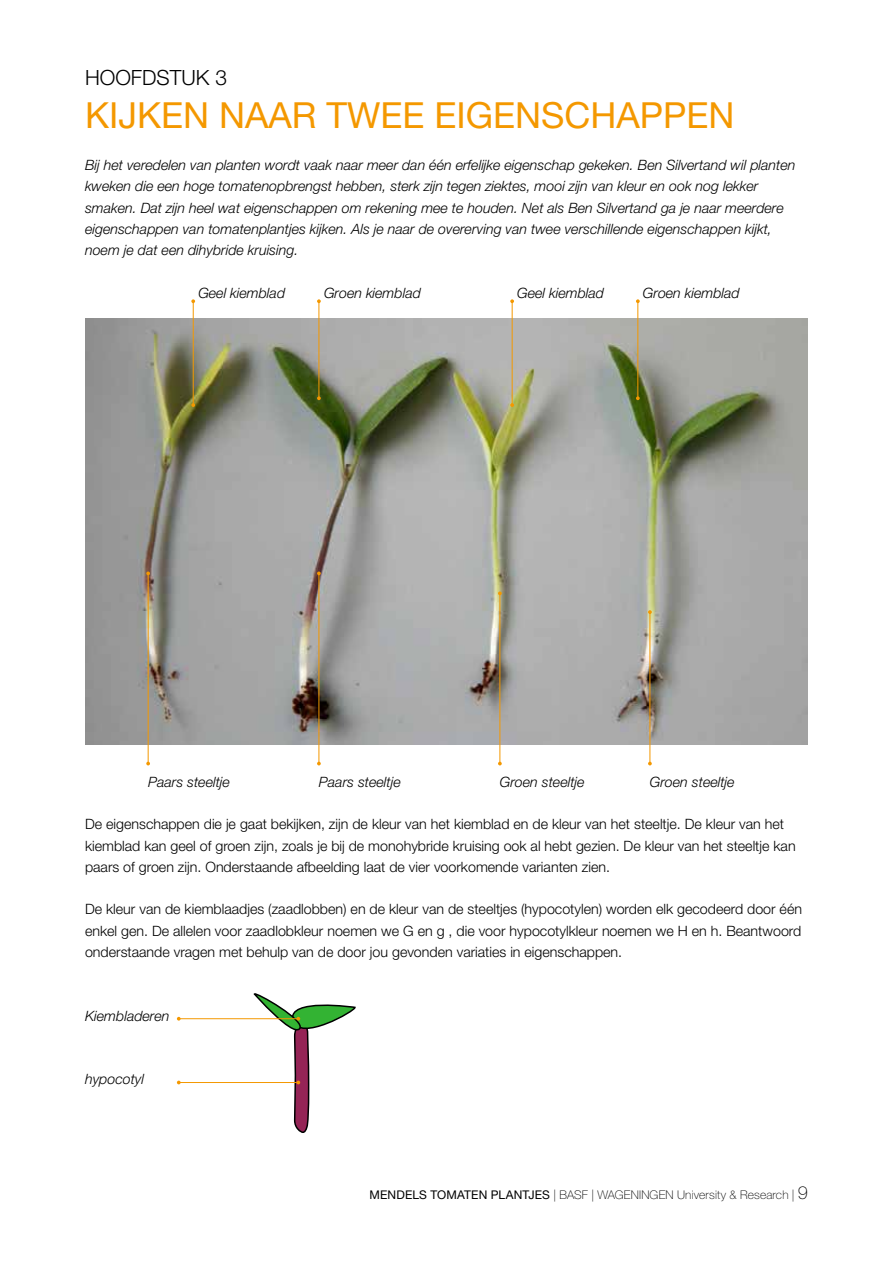
<style>
.page{position:relative;width:893px;height:1263px;background:#fff}
.page>*{position:absolute;margin:0;border:0;box-sizing:border-box;transform-origin:0 0}
.t1{font:36px "Helvetica Neue LT Std";color:#f49800}
.t2{font:300 21px "Helvetica Neue LT Std";color:#000}
.t3{font:italic 300 14.25px/21.3px "Helvetica Neue LT Std";color:#000}
.t4{font:300 14.25px/21.3px "Helvetica Neue LT Std";color:#000}
.t5{font:100 12px "Helvetica Neue LT Std";letter-spacing:.015em;color:#000}
.s1{font-weight:400}
.s2{font-size:18px}
</style>
<div class="page">
<img style="left:85px;top:319px;width:723px;height:425px">
<hr style="left:319px;top:301px;width:1px;height:97px;background:#f49800">
<svg style="left:317px;top:299px;width:4px;height:4px"></svg>
<svg style="left:317px;top:396px;width:4px;height:4px"></svg>
<hr style="left:319px;top:573px;width:1px;height:190px;background:#f49800">
<svg style="left:317px;top:571px;width:4px;height:4px"></svg>
<hr style="left:638px;top:301px;width:1px;height:97px;background:#f49800">
<svg style="left:636px;top:299px;width:4px;height:4px"></svg>
<svg style="left:636px;top:396px;width:4px;height:4px"></svg>
<hr style="left:650px;top:612px;width:1px;height:151px;background:#f49800">
<svg style="left:648px;top:610px;width:4px;height:4px"></svg>
<hr style="left:193px;top:301px;width:1px;height:104px;background:#f49800">
<svg style="left:191px;top:299px;width:4px;height:4px"></svg>
<svg style="left:191px;top:403px;width:4px;height:4px"></svg>
<hr style="left:148px;top:573px;width:1px;height:190px;background:#f49800">
<svg style="left:146px;top:571px;width:4px;height:4px"></svg>
<hr style="left:512px;top:301px;width:1px;height:104px;background:#f49800">
<svg style="left:510px;top:299px;width:4px;height:4px"></svg>
<svg style="left:510px;top:403px;width:4px;height:4px"></svg>
<hr style="left:500px;top:593px;width:1px;height:170px;background:#f49800">
<svg style="left:498px;top:591px;width:4px;height:4px"></svg>
<hr style="left:179px;top:1018px;width:119px;height:1px;background:#f49800">
<hr style="left:179px;top:1082px;width:119px;height:1px;background:#f49800">
<svg style="left:252px;top:993px;width:104px;height:140px"></svg>
<h2 class="t2" style="left:85px;top:65px;width:143px">HOOFDSTUK 3</h2>
<h1 class="t1" style="left:85px;top:93px;width:651px">KIJKEN NAAR TWEE EIGENSCHAPPEN</h1>
<p class="t3" style="left:85px;top:154px;width:712px">Bij het veredelen van planten wordt vaak naar meer dan één erfelijke eigenschap gekeken. Ben Silvertand wil planten kweken die een hoge tomatenopbrengst hebben, sterk zijn tegen ziektes, mooi zijn van kleur en ook nog lekker smaken. Dat zijn heel wat eigenschappen om rekening mee te houden. Net als Ben Silvertand ga je naar meerdere eigenschappen van tomatenplantjes kijken. Als je naar de overerving van twee verschillende eigenschappen kijkt, noem je dat een dihybride kruising.</p>
<p class="t3" style="left:198px;top:282px;width:88px">Geel kiemblad</p>
<p class="t3" style="left:517px;top:282px;width:88px">Geel kiemblad</p>
<p class="t3" style="left:324px;top:282px;width:98px">Groen kiemblad</p>
<p class="t3" style="left:643px;top:282px;width:98px">Groen kiemblad</p>
<p class="t3" style="left:148px;top:771px;width:83px">Paars steeltje</p>
<p class="t3" style="left:319px;top:771px;width:83px">Paars steeltje</p>
<p class="t3" style="left:500px;top:771px;width:86px">Groen steeltje</p>
<p class="t3" style="left:650px;top:771px;width:86px">Groen steeltje</p>
<p class="t4" style="left:85px;top:813px;width:712px">De eigenschappen die je gaat bekijken, zijn de kleur van het kiemblad en de kleur van het steeltje. De kleur van het kiemblad kan geel of groen zijn, zoals je bij de monohybride kruising ook al hebt gezien. De kleur van het steeltje kan paars of groen zijn. Onderstaande afbeelding laat de vier voorkomende varianten zien.</p>
<p class="t4" style="left:85px;top:898px;width:718px;text-align:justify">De kleur van de kiemblaadjes (zaadlobben) en de kleur van de steeltjes (hypocotylen) worden elk gecodeerd door één enkel gen. De allelen voor zaadlobkleur noemen we G en g , die voor hypocotylkleur noemen we H en h. Beantwoord onderstaande vragen met behulp van de door jou gevonden variaties in eigenschappen.</p>
<p class="t3" style="left:85px;top:1005px;width:86px">Kiembladeren</p>
<p class="t3" style="left:85px;top:1068px;width:61px">hypocotyl</p>
<p class="t5" style="left:369px;top:1188px;width:440px"><span class="s1">MENDELS TOMATEN PLANTJES</span> | BASF | WAGENINGEN University &amp; Research | <span class="s2">9</span></p>
</div>
